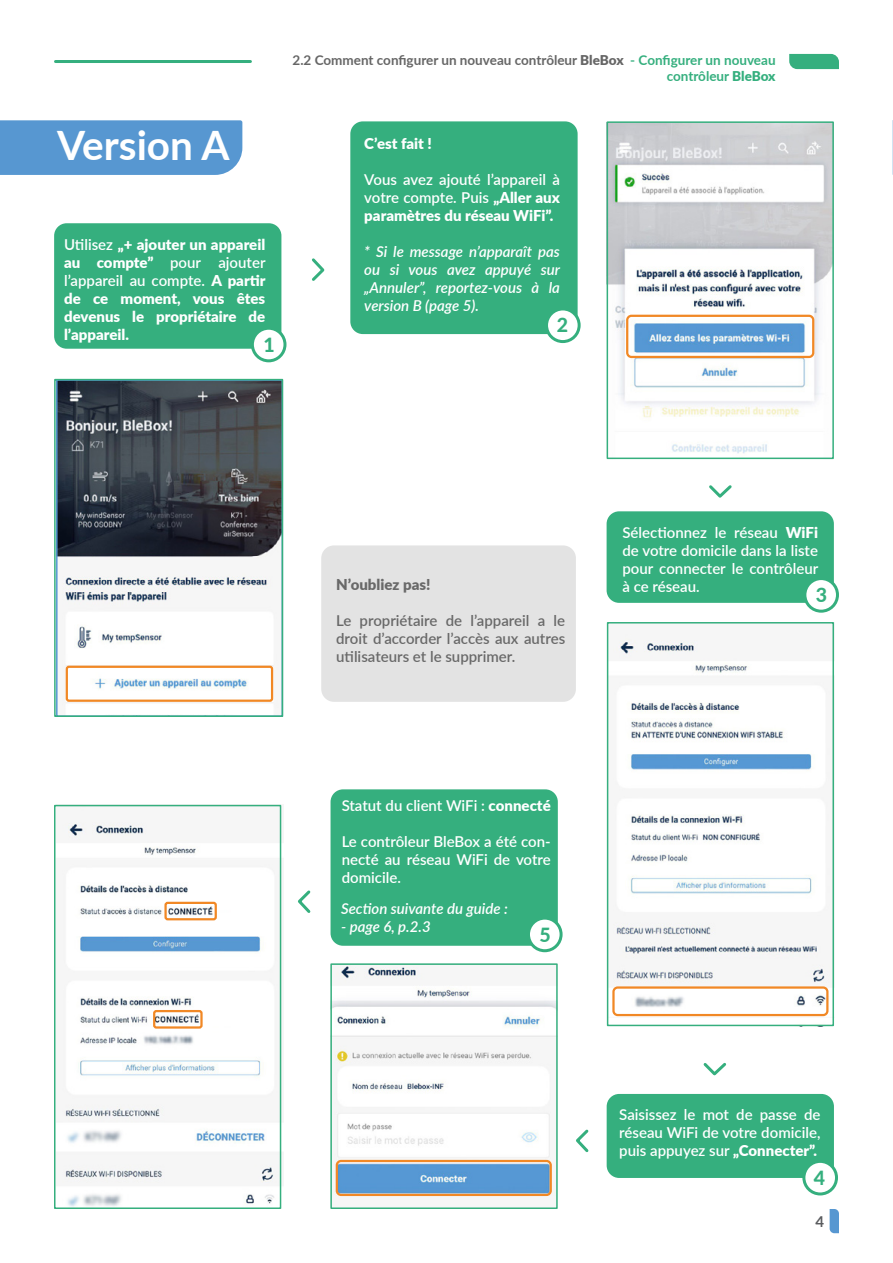
<style>
.page{position:relative;width:893px;height:1263px;background:#fff}
.page>*{position:absolute;margin:0;border:0;box-sizing:border-box;transform-origin:0 0}
.t1{font:700 40.5px "Lato";color:#fff}
.t2{font:800 19.5px "Lato";color:#35af7e}
.t3{font:600 15px/18px "Lato";color:#fff;text-align:justify}
.t4{font:900 15px/18px "Lato";color:#fff;text-align:justify}
.t5{font:italic 600 15px/18px "Lato";color:#fff;text-align:justify}
.t6{font:600 15px/18px "Lato";color:#696969;text-align:justify}
.t7{font:900 15px "Lato";color:#696969}
.t8{font:700 15px "Lato";color:#5a5c5f}
.t9{font:700 13.5px/16.2px "Lato";color:#666;text-align:right}
.s1{font-weight:600}
.s2{font-weight:900}
.s3{color:#35af7e}
.s4{font-weight:900;color:#35af7e}
</style>
<div class="page">
<img style="left:62px;top:805px;width:220px;height:404px">
<img style="left:333px;top:966px;width:222px;height:231px">
<img style="left:613px;top:634px;width:217px;height:383px">
<img style="left:610px;top:124px;width:221px;height:330px">
<img style="left:59px;top:382px;width:221px;height:326px">
<div style="left:0;top:120px;width:242px;height:55px;background:#5797d1"></div>
<svg style="left:892px;top:120px;width:1px;height:55px"></svg>
<svg style="left:830px;top:1209px;width:9px;height:24px"></svg>
<svg style="left:789px;top:54px;width:50px;height:15px"></svg>
<hr style="left:56px;top:60px;width:194px;height:3px;background:#35af7e">
<div style="left:350px;top:121px;width:228px;height:213px;background:#35af7e;border-radius:13px"></div>
<div style="left:54px;top:223px;width:227px;height:126px;background:#35af7e;border-radius:13px"></div>
<svg style="left:312px;top:258px;width:13px;height:23px"></svg>
<svg style="left:576px;top:1129px;width:13px;height:24px"></svg>
<div style="left:331px;top:789px;width:227px;height:157px;background:#35af7e;border-radius:13px"></div>
<div style="left:330px;top:963px;width:228px;height:246px;border:2px solid #35af7e"></div>
<svg style="left:709px;top:485px;width:23px;height:13px"></svg>
<div style="left:607px;top:121px;width:227px;height:338px;border:2px solid #35af7e"></div>
<div style="left:626px;top:315px;width:188px;height:43px;border:2px solid #f18825;border-radius:4px"></div>
<div style="left:607px;top:511px;width:227px;height:92px;background:#35af7e;border-radius:13px"></div>
<div style="left:607px;top:1094px;width:227px;height:84px;background:#35af7e;border-radius:13px"></div>
<svg style="left:703px;top:1062px;width:24px;height:14px"></svg>
<div style="left:612px;top:986px;width:216px;height:30px;border:2px solid #f18825;border-radius:4px"></div>
<div style="left:607px;top:622px;width:227px;height:404px;border:2px solid #35af7e"></div>
<div style="left:164px;top:902px;width:53px;height:18px;border:2px solid #f18825;border-radius:2px"></div>
<div style="left:153px;top:1010px;width:50px;height:19px;border:2px solid #f18825;border-radius:2px"></div>
<div style="left:54px;top:805px;width:227px;height:404px;border:2px solid #35af7e"></div>
<div style="left:336px;top:1160px;width:216px;height:36px;border:2px solid #f18825;border-radius:4px"></div>
<svg style="left:298px;top:890px;width:13px;height:23px"></svg>
<div style="left:54px;top:379px;width:229px;height:338px;border:2px solid #35af7e"></div>
<div style="left:66px;top:666px;width:207px;height:36px;border:2px solid #f18825;border-radius:2px"></div>
<div style="left:252px;top:328px;width:33px;height:33px;background:#fff;border-radius:50%"></div>
<div style="left:251px;top:327px;width:35px;height:35px;border:3px solid #35af7e;border-radius:50%"></div>
<div style="left:546px;top:309px;width:33px;height:33px;background:#fff;border-radius:50%"></div>
<div style="left:545px;top:307px;width:36px;height:36px;border:3px solid #35af7e;border-radius:50%"></div>
<div style="left:805px;top:578px;width:32px;height:33px;background:#fff;border-radius:50%"></div>
<div style="left:803px;top:577px;width:36px;height:36px;border:3px solid #35af7e;border-radius:50%"></div>
<div style="left:804px;top:1161px;width:32px;height:33px;background:#fff;border-radius:50%"></div>
<div style="left:802px;top:1160px;width:36px;height:35px;border:3px solid #35af7e;border-radius:50%"></div>
<div style="left:528px;top:918px;width:33px;height:33px;background:#fff;border-radius:50%"></div>
<div style="left:527px;top:917px;width:36px;height:35px;border:3px solid #35af7e;border-radius:50%"></div>
<div style="left:321px;top:545px;width:255px;height:157px;background:#e3e3e3;border-radius:13px"></div>
<h1 class="t1" style="left:57px;top:116px;width:174px">Version A</h1>
<p class="t4" style="left:64px;top:235px;width:203px"><span class="s1">Utilisez</span> „+ ajouter un appareil au compte” <span class="s1">pour ajouter l’appareil au compte.</span> A partir de ce moment, vous êtes devenus le propriétaire de l’appareil.</p>
<h2 class="t2" style="left:263px;top:330px;width:13px">1</h2>
<p class="t9" style="left:293px;top:51px;width:485px">2.2 Comment configurer un nouveau contrôleur <span class="s2">BleBox</span> <span class="s3">- Configurer un nouveau contrôleur</span> <span class="s4">BleBox</span></p>
<p class="t4" style="left:364px;top:134px;width:69px">C’est fait !</p>
<p class="t3" style="left:364px;top:170px;width:197px">Vous avez ajouté l’appareil à votre compte. Puis <span class="s2">„Aller aux paramètres du réseau WiFi”.</span></p>
<p class="t5" style="left:364px;top:242px;width:197px">* Si le message n’apparaît pas ou si vous avez appuyé sur „Annuler”, reportez-vous à la version B (page 5).</p>
<h2 class="t2" style="left:557px;top:310px;width:13px">2</h2>
<p class="t7" style="left:336px;top:573px;width:96px">N’oubliez pas!</p>
<p class="t6" style="left:336px;top:611px;width:231px">Le propriétaire de l’appareil a le droit d’accorder l’accès aux autres utilisateurs et le supprimer.</p>
<p class="t3" style="left:342px;top:796px;width:211px">Statut du client WiFi : <span class="s2">connecté</span></p>
<p class="t3" style="left:342px;top:832px;width:211px">Le contrôleur BleBox a été con&shy;necté au réseau WiFi de votre domicile.</p>
<p class="t5" style="left:341px;top:899px;width:168px">Section suivante du guide :</p>
<p class="t5" style="left:341px;top:917px;width:91px">- page 6, p.2.3</p>
<h2 class="t2" style="left:539px;top:920px;width:13px">5</h2>
<p class="t3" style="left:622px;top:523px;width:197px">Sélectionnez le réseau <span class="s2">WiFi </span>de votre domicile dans la liste pour connecter le contrôleur à ce réseau.</p>
<h2 class="t2" style="left:816px;top:580px;width:13px">3</h2>
<p class="t3" style="left:619px;top:1105px;width:203px">Saisissez le mot de passe de réseau WiFi de votre domicile, puis appuyez sur <span class="s2">„Connecter”.</span></p>
<h2 class="t2" style="left:814px;top:1163px;width:13px">4</h2>
<p class="t8" style="left:816px;top:1210px;width:10px">4</p>
</div>
